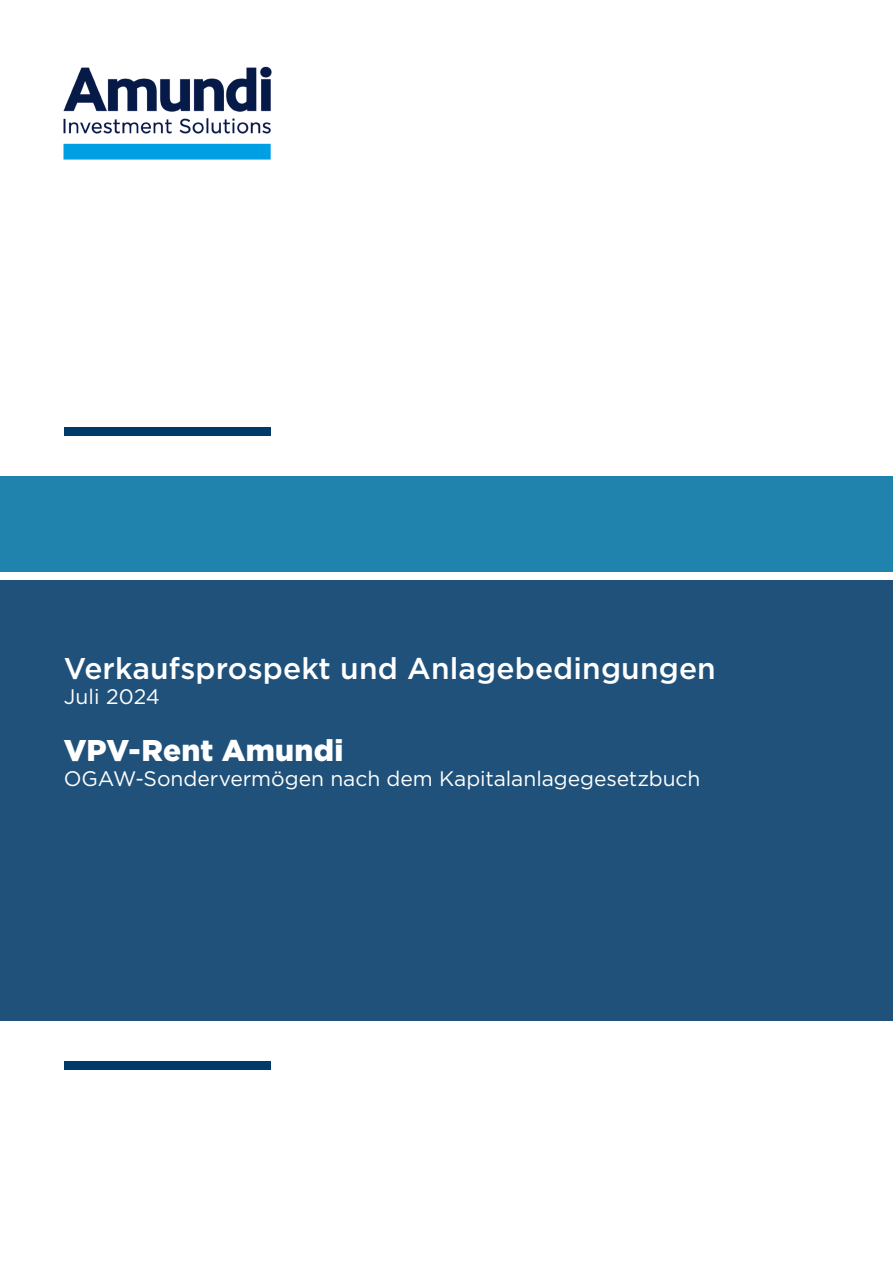
<style>
.page{position:relative;width:893px;height:1263px;background:#fff}
.page>*{position:absolute;margin:0;border:0;box-sizing:border-box;transform-origin:0 0}
.t1{font:500 30px "Gotham";letter-spacing:.005em;color:#fff}
.t2{font:900 30px "Gotham";letter-spacing:.005em;color:#fff}
.t3{font:21px "Gotham";color:#fff}
</style>
<div class="page">
<div style="left:0;top:476px;width:893px;height:96px;background:#1f83ae"></div>
<div style="left:64px;top:427px;width:206px;height:8px;background:#003a68"></div>
<div style="left:0;top:580px;width:893px;height:440px;background:#1f517a"></div>
<div style="left:64px;top:1061px;width:206px;height:8px;background:#003a68"></div>
<img style="left:63px;top:66px;width:209px;height:94px">
<h1 class="t1" style="left:64px;top:649px;width:654px">Verkaufsprospekt und Anlagebedingungen</h1>
<p class="t3" style="left:64px;top:683px;width:98px">Juli 2024</p>
<h1 class="t2" style="left:64px;top:733px;width:281px">VPV-Rent Amundi</h1>
<p class="t3" style="left:64px;top:765px;width:638px">OGAW-Sondervermögen nach dem Kapitalanlagegesetzbuch</p>
</div>
